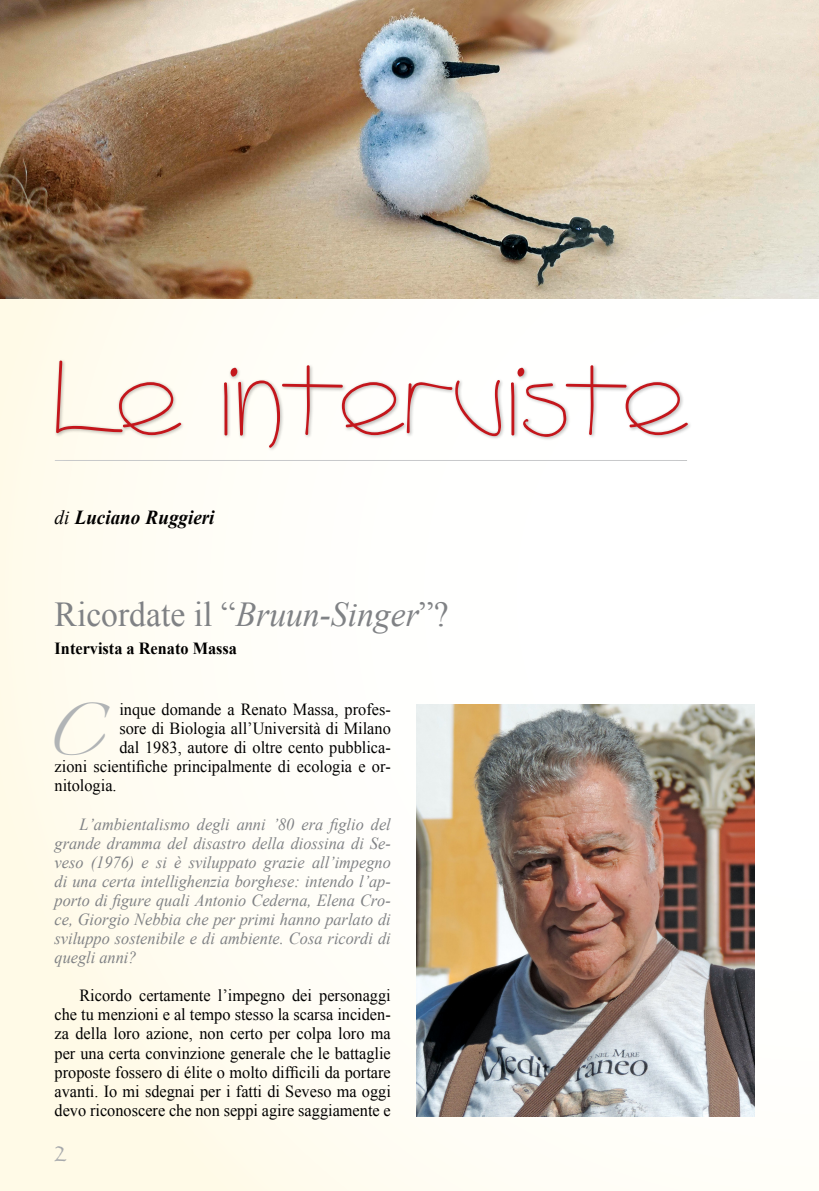
<style>
.page{position:relative;width:819px;height:1191px;background:#fff}
.page>*{position:absolute;margin:0;border:0;box-sizing:border-box;transform-origin:0 0}
.t1{font:113.75px "Ashley";color:#c4161c}
.t2{font:46.38px "Zapfino";color:#b1b4b6}
.t3{font:35px "Times New Roman";color:#808285;scale:.96 1}
.t4{font:22.75px "Papyrus Plain";color:#a7a9ac}
.t5{font:italic 700 19.95px "Times New Roman";color:#000;scale:.96 1}
.t6{font:16.97px/19.1px "Times New Roman";color:#000;text-align:justify;scale:.96 1}
.t7{font:italic 16.97px/19.1px "Times New Roman";color:#808285;text-align:justify;scale:.96 1}
.t8{font:700 16.97px "Times New Roman";color:#000;scale:.96 1}
.s1{font-weight:400}
.s2{font-style:italic}
</style>
<div class="page">
<div style="left:0;top:0;width:819px;height:1191px;background:linear-gradient(to right,#fffbec,#feffff)"></div>
<div style="left:54px;top:359px;width:638px;height:93px;background:#000;opacity:.3"></div>
<img style="left:417px;top:704px;width:337px;height:412px">
<img style="left:0;top:0;width:819px;height:298px">
<hr style="left:54px;top:458px;width:635px;height:3px;background:#000;opacity:.75">
<h1 class="t1" style="left:55px;top:331px;width:636px">Le interviste</h1>
<p class="t5" style="left:55px;top:503px;width:168px"><span class="s1">di</span> Luciano Ruggieri</p>
<h3 class="t3" style="left:55px;top:591px;width:412px">Ricordate il “<span class="s2">Bruun-Singer</span>”?</h3>
<p class="t8" style="left:55px;top:637px;width:192px">Intervista a Renato Massa</p>
<h2 class="t2" style="left:42px;top:711px;width:60px">C</h2>
<p class="t6" style="left:119px;top:699px;width:284px">inque domande a Renato Massa, profes-</p>
<p class="t6" style="left:119px;top:718px;width:284px">sore di Biologia all’Università di Milano</p>
<p class="t6" style="left:119px;top:737px;width:284px">dal 1983, autore di oltre cento pubblica-</p>
<p class="t6" style="left:55px;top:757px;width:351px">zioni scientifiche principalmente di ecologia e or-</p>
<p class="t6" style="left:55px;top:776px;width:66px">nitologia.</p>
<p class="t7" style="left:55px;top:814px;width:352px;text-indent:25px">L’ambientalismo degli anni ’80 era figlio del grande dramma del disastro della diossina di Se&shy;veso (1976) e si è sviluppato grazie all’impegno di una certa intellighenzia borghese: intendo l’ap&shy;porto di figure quali Antonio Cederna, Elena Cro&shy;ce, Giorgio Nebbia che per primi hanno parlato di sviluppo sostenibile e di ambiente. Cosa ricordi di quegli anni?</p>
<p class="t6" style="left:55px;top:985px;width:352px;text-indent:25px">Ricordo certamente l’impegno dei personaggi che tu menzioni e al tempo stesso la scarsa inciden&shy;za della loro azione, non certo per colpa loro ma per una certa convinzione generale che le battaglie proposte fossero di élite o molto difficili da portare avanti. Io mi sdegnai per i fatti di Seveso ma oggi devo riconoscere che non seppi agire saggiamente e</p>
<h3 class="t4" style="left:55px;top:1139px;width:13px">2</h3>
</div>
